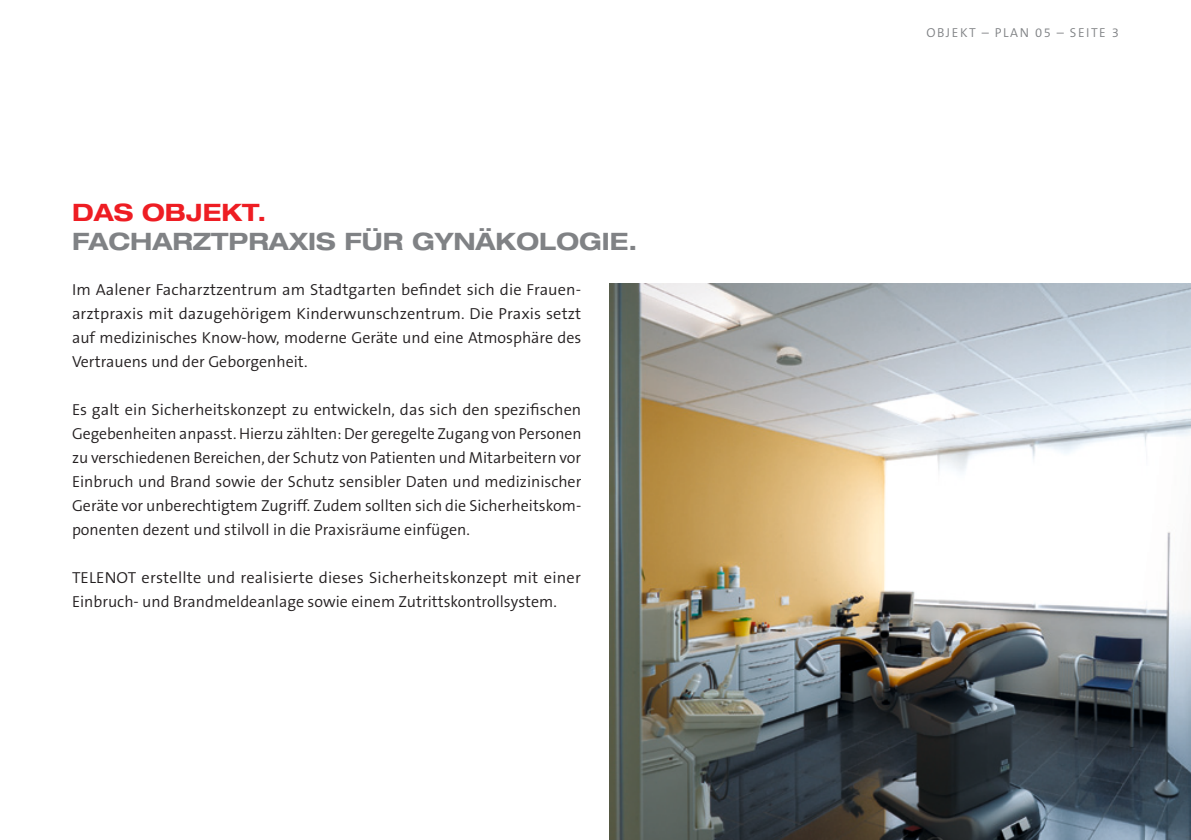
<style>
.page{position:relative;width:1191px;height:840px;background:#fff}
.page>*{position:absolute;margin:0;border:0;box-sizing:border-box;transform-origin:0 0}
.Headline{font:700 expanded 24px "Helvetica Neue LT Pro";color:#808285}
.Headline-2{font:700 expanded 24px "Helvetica Neue LT Pro";color:#ee1d23}
.Copy{font:300 16px/24px "The Sans B4";color:#231f20;text-align:justify}
.Copy-2{font:300 13px "The Sans B4";letter-spacing:.12em;color:#808285}
</style>
<div class="page">
<img style="left:609px;top:283px;width:582px;height:556px">
<p class="Headline-2" style="left:72px;top:198px;width:196px">DAS OBJEKT.</p>
<p class="Headline" style="left:72px;top:226px;width:567px">FACHARZTPRAXIS FÜR GYNÄKOLOGIE.</p>
<p class="Copy" style="left:72px;top:278px;width:511px">Im Aalener Facharztzentrum am Stadtgarten befindet sich die Frauen&shy;arztpraxis mit dazugehörigem Kinderwunschzentrum. Die Praxis setzt auf medizinisches Know-how, moderne Geräte und eine Atmosphäre des Vertrauens und der Geborgenheit.</p>
<p class="Copy" style="left:72px;top:398px;width:511px">Es galt ein Sicherheitskonzept zu entwickeln, das sich den spezifischen Gegebenheiten anpasst. Hierzu zählten: Der geregelte Zugang von Personen zu verschiedenen Bereichen, der Schutz von Patienten und Mitarbeitern vor Einbruch und Brand sowie der Schutz sensibler Daten und medizinischer Geräte vor unberechtigtem Zugriff. Zudem sollten sich die Sicherheitskom&shy;ponenten dezent und stilvoll in die Praxisräume einfügen.</p>
<p class="Copy" style="left:72px;top:566px;width:510px">TELENOT erstellte und realisierte dieses Sicherheitskonzept mit einer<br>Einbruch- und Brandmeldeanlage sowie einem Zutrittskontrollsystem.</p>
<p class="Copy-2" style="left:926px;top:26px;width:194px">OBJEKT – PLAN 05 – SEITE 3</p>
</div>
